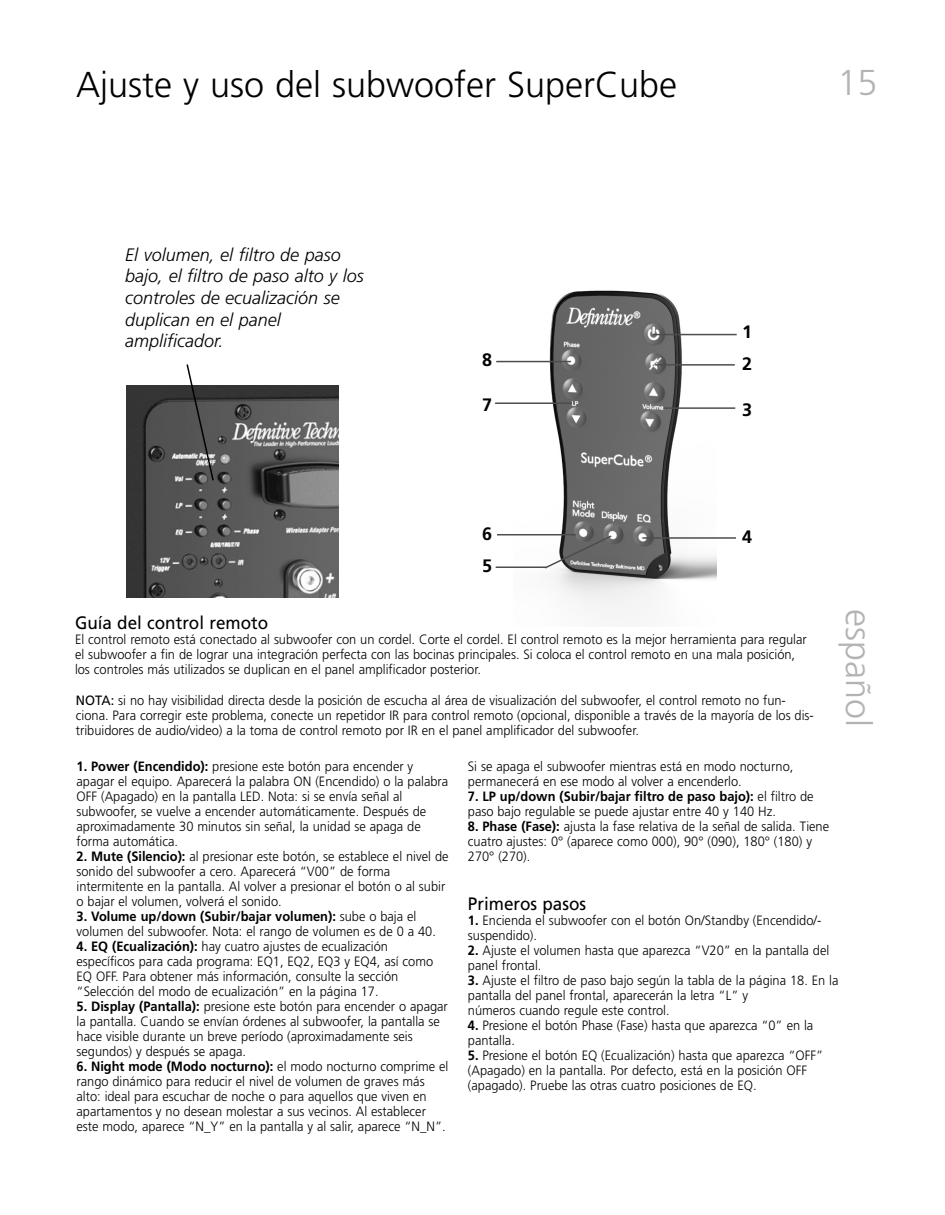
<style>
.page{position:relative;width:945px;height:1215px;background:#fff}
.page>*{position:absolute;margin:0;border:0;box-sizing:border-box;transform-origin:0 0}
.t1{font:300 36px "Frutiger";color:#000}
.t2{font:300 36px "Frutiger";color:#b3b3b3}
.t3{font:italic 300 18px/21.6px "Frutiger";color:#000}
.t4{font:18px "Frutiger";color:#000;scale:.95 1}
.t5{font:700 18px/32.1px "Frutiger";color:#000}
.t6{font:300 13.5px/15px "Frutiger";color:#000;scale:.95 1}
.s1{font-weight:400}
.s2{font-weight:700}
</style>
<div class="page">
<img style="left:513px;top:290px;width:203px;height:327px">
<hr style="left:642px;top:537px;width:94px;height:2px;background:#4d4d4d">
<hr style="left:496px;top:361px;width:75px;height:1px;background:#4d4d4d">
<hr style="left:495px;top:402px;width:77px;height:2px;background:#4d4d4d">
<hr style="left:497px;top:534px;width:79px;height:1px;background:#4d4d4d">
<hr style="left:496px;top:567px;width:50px;height:1px;background:#4d4d4d">
<hr style="left:664px;top:407px;width:71px;height:2px;background:#4d4d4d">
<hr style="left:655px;top:364px;width:80px;height:2px;background:#4d4d4d">
<hr style="left:653px;top:334px;width:84px;height:1px;background:#4d4d4d">
<svg style="left:543px;top:534px;width:70px;height:36px"></svg>
<img style="left:126px;top:385px;width:212px;height:212px">
<svg style="left:185px;top:364px;width:30px;height:118px"></svg>
<h1 class="t1" style="left:76px;top:70px;width:603px">Ajuste y uso del subwoofer SuperCube</h1>
<h1 class="t2" style="left:837px;top:68px;width:42px">15</h1>
<h2 class="t3" style="left:125px;top:245px;width:240px">El volumen, el filtro de paso bajo, el filtro de paso alto y los controles de ecualización se duplican en el panel amplificador.</h2>
<h2 class="t5" style="left:482px;top:345px;width:12px">8</h2>
<h2 class="t5" style="left:482px;top:390px;width:12px">7</h2>
<h2 class="t5" style="left:742px;top:317px;width:12px">1<br>2</h2>
<h2 class="t5" style="left:742px;top:395px;width:12px">3</h2>
<h2 class="t5" style="left:482px;top:519px;width:12px">6<br>5</h2>
<h2 class="t5" style="left:742px;top:522px;width:12px">4</h2>
<h2 class="t4" style="left:75px;top:615px;width:205px">Guía del control remoto</h2>
<p class="t6" style="left:75px;top:632px;width:772px">El control remoto está conectado al subwoofer con un cordel. Corte el cordel. El control remoto es la mejor herramienta para regular el subwoofer a fin de lograr una integración perfecta con las bocinas principales. Si coloca el control remoto en una mala posición, los controles más utilizados se duplican en el panel amplificador posterior.</p>
<p class="t6" style="left:76px;top:694px;width:778px"><span class="s1">NOTA:</span> si no hay visibilidad directa desde la posición de escucha al área de visualización del subwoofer, el control remoto no fun&shy;ciona. Para corregir este problema, conecte un repetidor IR para control remoto (opcional, disponible a través de la mayoría de los dis&shy;tribuidores de audio/video) a la toma de control remoto por IR en el panel amplificador del subwoofer.</p>
<h1 class="t2" style="left:873px;top:609px;width:120px;rotate:90deg">español</h1>
<p class="t6" style="left:77px;top:759px;width:393px"><span class="s2">1. Power (Encendido):</span> presione este botón para encender y apagar el equipo. Aparecerá la palabra ON (Encendido) o la palabra OFF (Apagado) en la pantalla LED. Nota: si se envía señal al subwoofer, se vuelve a encender automáticamente. Después de aproximadamente 30 minutos sin señal, la unidad se apaga de forma automática.</p>
<p class="t6" style="left:77px;top:849px;width:393px"><span class="s2">2. Mute (Silencio):</span> al presionar este botón, se establece el nivel de sonido del subwoofer a cero. Aparecerá “V00” de forma intermitente en la pantalla. Al volver a presionar el botón o al subir o bajar el volumen, volverá el sonido.</p>
<p class="t6" style="left:77px;top:909px;width:380px"><span class="s2">3. Volume up/down (Subir/bajar volumen):</span> sube o baja el volumen del subwoofer. Nota: el rango de volumen es de 0 a 40.</p>
<p class="t6" style="left:77px;top:939px;width:377px"><span class="s2">4. EQ (Ecualización):</span> hay cuatro ajustes de ecualización específicos para cada programa: EQ1, EQ2, EQ3 y EQ4, así como EQ OFF. Para obtener más información, consulte la sección “Selección del modo de ecualización” en la página 17.</p>
<p class="t6" style="left:77px;top:999px;width:392px"><span class="s2">5. Display (Pantalla):</span> presione este botón para encender o apagar la pantalla. Cuando se envían órdenes al subwoofer, la pantalla se hace visible durante un breve período (aproximadamente seis segundos) y después se apaga.</p>
<p class="t6" style="left:77px;top:1059px;width:393px"><span class="s2">6. Night mode (Modo nocturno):</span> el modo nocturno comprime el rango dinámico para reducir el nivel de volumen de graves más alto: ideal para escuchar de noche o para aquellos que viven en apartamentos y no desean molestar a sus vecinos. Al establecer este modo, aparece “N_Y” en la pantalla y al salir, aparece “N_N”.</p>
<p class="t6" style="left:468px;top:759px;width:344px">Si se apaga el subwoofer mientras está en modo nocturno, permanecerá en ese modo al volver a encenderlo.</p>
<p class="t6" style="left:468px;top:789px;width:365px"><span class="s2">7. LP up/down (Subir/bajar filtro de paso bajo):</span> el filtro de paso bajo regulable se puede ajustar entre 40 y 140 Hz.</p>
<p class="t6" style="left:468px;top:819px;width:382px"><span class="s2">8. Phase (Fase):</span> ajusta la fase relativa de la señal de salida. Tiene cuatro ajustes: 0° (aparece como 000), 90° (090), 180° (180) y<br>270° (270).</p>
<h2 class="t4" style="left:468px;top:897px;width:126px">Primeros pasos</h2>
<p class="t6" style="left:468px;top:914px;width:374px"><span class="s2">1.</span> Encienda el subwoofer con el botón On/Standby (Encendido/- suspendido).</p>
<p class="t6" style="left:468px;top:944px;width:382px"><span class="s2">2.</span> Ajuste el volumen hasta que aparezca “V20” en la pantalla del panel frontal.</p>
<p class="t6" style="left:468px;top:974px;width:392px"><span class="s2">3.</span> Ajuste el filtro de paso bajo según la tabla de la página 18. En la pantalla del panel frontal, aparecerán la letra “L” y<br>números cuando regule este control.</p>
<p class="t6" style="left:468px;top:1019px;width:365px"><span class="s2">4.</span> Presione el botón Phase (Fase) hasta que aparezca “0” en la pantalla.</p>
<p class="t6" style="left:468px;top:1049px;width:376px"><span class="s2">5.</span> Presione el botón EQ (Ecualización) hasta que aparezca “OFF” (Apagado) en la pantalla. Por defecto, está en la posición OFF (apagado). Pruebe las otras cuatro posiciones de EQ.</p>
</div>
